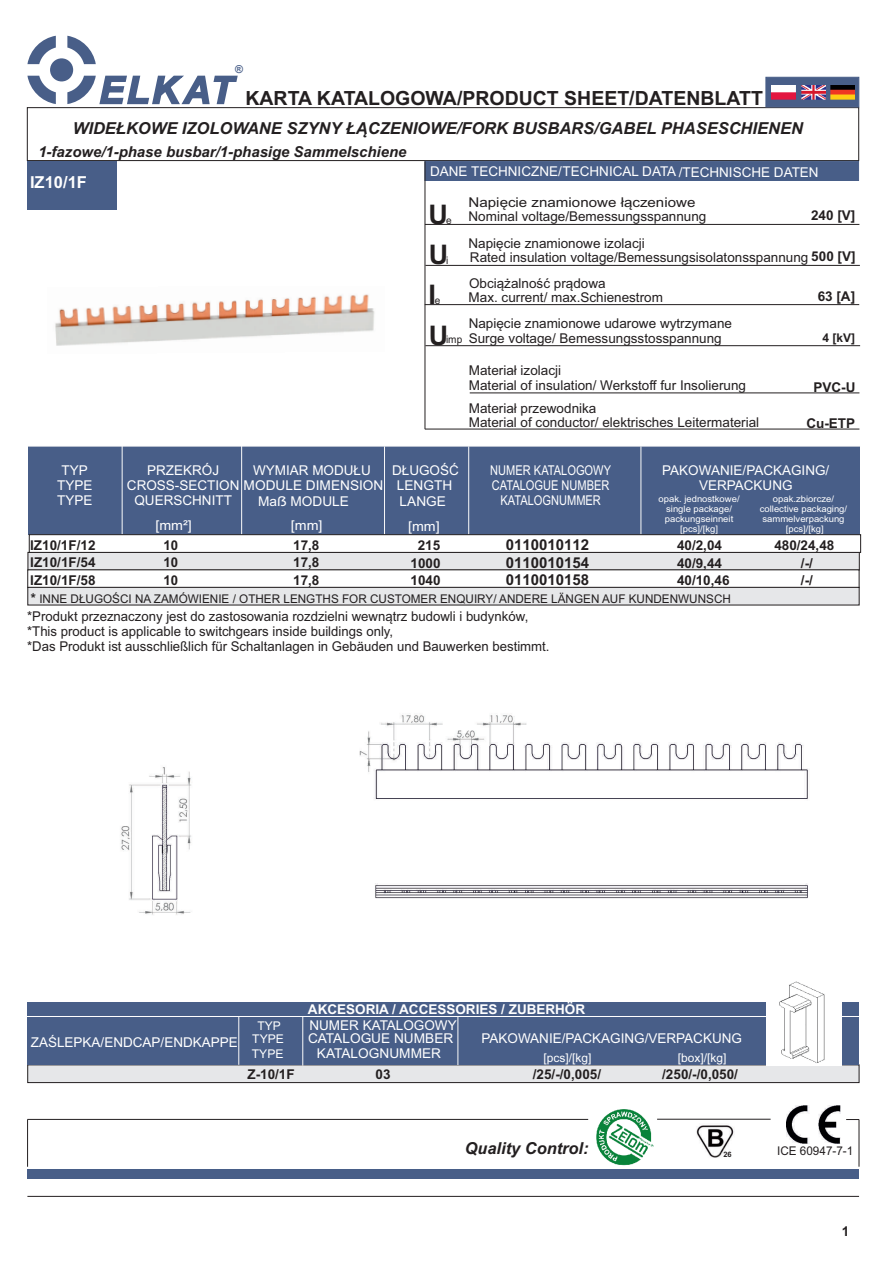
<style>
.page{position:relative;width:893px;height:1263px;background:#fff}
.page>*{position:absolute;margin:0;border:0;box-sizing:border-box;transform-origin:0 0}
.t1{font:700 27px "Arial";color:#231f20}
.t2{font:700 19.5px "Arial";color:#231f20}
.t3{font:italic 700 16.5px "Arial";color:#231f20}
.t4{font:700 16.5px "Arial";color:#fff}
.t5{font:italic 700 15px "Arial";color:#231f20}
.t6{font:700 15px/17.4px "Arial";color:#231f20}
.t7{font:13.5px/15.1px "Arial";color:#231f20}
.t8{font:13.5px/15.1px "Arial";color:#fff;text-align:center}
.t9{font:700 13.5px/17.4px "Arial";color:#231f20}
.t10{font:13.5px/14.5px "Arial";color:#231f20;scale:1.12 1}
.t11{font:13.5px/15.3px "Arial Narrow";color:#fff;text-align:center}
.t12{font:700 13.5px "Arial";color:#fff}
.t13{font:13.5px "Arial";color:#fff;scale:1.05 1}
.t14{font:12px "Arial";color:#231f20}
.t15{font:12px/12.6px "Arial";color:#fff;text-align:center}
.t16{font:700 12px "Arial";color:#231f20}
.t17{font:700 10.95px "Arial";color:#485e88}
.t18{font:10.5px "Arial";color:#231f20;scale:.95 1}
.t19{font:9px/10.1px "Arial";color:#fff;text-align:center;scale:1.05 1}
.t20{font:700 7.5px "Arial";color:#231f20}
.s1{font-weight:700}
.s2{font-weight:700;font-size:13.5px}
</style>
<div class="page">
<div style="left:28px;top:1002px;width:831px;height:13px;background:#485e88"></div>
<svg style="left:27px;top:1064px;width:832px;height:19px;background:#d8d8da"></svg>
<div style="left:27px;top:107px;width:832px;height:54px;border:1px solid #231f20"></div>
<div style="left:426px;top:161px;width:433px;height:20px;background:#485e88"></div>
<hr style="left:425px;top:224px;width:434px;height:1px;background:#231f20">
<hr style="left:425px;top:265px;width:435px;height:1px;background:#231f20">
<hr style="left:425px;top:304px;width:434px;height:1px;background:#231f20">
<hr style="left:425px;top:345px;width:435px;height:1px;background:#231f20">
<hr style="left:470px;top:393px;width:389px;height:1px;background:#231f20">
<hr style="left:425px;top:429px;width:434px;height:1px;background:#231f20">
<div style="left:28px;top:446px;width:831px;height:88px;background:#485e88"></div>
<hr style="left:27px;top:446px;width:833px;height:1px;background:#fafafa">
<hr style="left:122px;top:446px;width:1px;height:89px;background:#fafafa">
<hr style="left:241px;top:446px;width:1px;height:89px;background:#fafafa">
<hr style="left:384px;top:446px;width:1px;height:89px;background:#fafafa">
<hr style="left:468px;top:446px;width:1px;height:89px;background:#fafafa">
<hr style="left:641px;top:446px;width:1px;height:89px;background:#fafafa">
<div style="left:28px;top:1017px;width:831px;height:48px;background:#485e88"></div>
<hr style="left:239px;top:1017px;width:1px;height:48px;background:#fafafa">
<hr style="left:302px;top:1017px;width:1px;height:49px;background:#fafafa">
<hr style="left:458px;top:1017px;width:1px;height:48px;background:#fafafa">
<div style="left:27px;top:1169px;width:832px;height:10px;background:#485e88"></div>
<img style="left:786px;top:1105px;width:54px;height:38px">
<hr style="left:859px;top:1119px;width:1px;height:48px;background:#231f20">
<hr style="left:27px;top:1119px;width:561px;height:1px;background:#231f20">
<svg style="left:846px;top:1119px;width:13px;height:1px"></svg>
<hr style="left:27px;top:1119px;width:1px;height:48px;background:#231f20">
<hr style="left:27px;top:1196px;width:832px;height:1px;background:#231f20">
<svg style="left:27px;top:534px;width:834px;height:71px"></svg>
<div style="left:27px;top:161px;width:90px;height:48px;background:#485e88"></div>
<hr style="left:425px;top:161px;width:1px;height:268px;background:#231f20">
<img style="left:596px;top:1109px;width:58px;height:56px">
<hr style="left:657px;top:1119px;width:114px;height:1px;background:#231f20">
<img style="left:696px;top:1125px;width:38px;height:33px">
<svg style="left:765px;top:77px;width:94px;height:30px;background:#4f6087"></svg>
<img style="left:772px;top:85px;width:24px;height:14px">
<img style="left:830px;top:85px;width:24px;height:14px">
<img style="left:801px;top:85px;width:24px;height:14px">
<svg style="left:27px;top:36px;width:212px;height:86px"></svg>
<img style="left:375px;top:883px;width:433px;height:16px">
<img style="left:120px;top:767px;width:71px;height:148px">
<img style="left:55px;top:294px;width:320px;height:52px">
<img style="left:359px;top:715px;width:449px;height:85px">
<img style="left:766px;top:981px;width:76px;height:84px">
<p class="t17" style="left:235px;top:65px;width:9px">®</p>
<h2 class="t2" style="left:245px;top:91px;width:519px">KARTA KATALOGOWA/PRODUCT SHEET/DATENBLATT</h2>
<p class="t3" style="left:73px;top:122px;width:731px">WIDEŁKOWE IZOLOWANE SZYNY ŁĄCZENIOWE/FORK BUSBARS/GABEL PHASESCHIENEN</p>
<p class="t5" style="left:38px;top:146px;width:370px">1-fazowe/1-phase busbar/1-phasige Sammelschiene</p>
<p class="t4" style="left:30px;top:176px;width:58px">IZ10/1F</p>
<p class="t8" style="left:430px;top:165px;width:390px">DANE TECHNICZNE/TECHNICAL DATA /TECHNISCHE DATEN</p>
<h1 class="t1" style="left:429px;top:204px;width:21px">U</h1>
<p class="t10" style="left:469px;top:196px;width:214px">Napięcie znamionowe łączeniowe<br>Nominal voltage/Bemessungsspannung</p>
<p class="t9" style="left:811px;top:208px;width:46px">240 [V]</p>
<p class="t18" style="left:446px;top:216px;width:7px">e</p>
<p class="t7" style="left:468px;top:237px;width:178px">Napięcie znamionowe izolacji</p>
<h1 class="t1" style="left:429px;top:245px;width:21px">U</h1>
<p class="t7" style="left:470px;top:251px;width:387px">Rated insulation voltage/Bemessungsisolatonsspannung <span class="s1">500 [V]</span></p>
<p class="t9" style="left:818px;top:288px;width:39px">63 [A]</p>
<p class="t18" style="left:446px;top:257px;width:4px">i</p>
<h1 class="t1" style="left:429px;top:284px;width:9px">I</h1>
<p class="t7" style="left:469px;top:277px;width:138px">Obciążalność prądowa</p>
<p class="t18" style="left:435px;top:296px;width:7px">e</p>
<p class="t7" style="left:469px;top:291px;width:196px">Max. current/ max.Schienestrom</p>
<p class="t7" style="left:469px;top:318px;width:265px;line-height:14.1px">Napięcie znamionowe udarowe wytrzymane<br>Surge voltage/ Bemessungsstosspannung</p>
<h1 class="t1" style="left:429px;top:325px;width:21px">U</h1>
<p class="t18" style="left:446px;top:336px;width:19px">imp</p>
<p class="t7" style="left:469px;top:364px;width:94px">Materiał izolacji</p>
<p class="t16" style="left:822px;top:333px;width:34px">4 [kV]</p>
<p class="t7" style="left:469px;top:375px;width:279px;line-height:23px">Material of insulation/ Werkstoff fur Insolierung<br>Materiał przewodnika</p>
<p class="t7" style="left:469px;top:416px;width:292px">Material of conductor/ elektrisches Leitermaterial</p>
<p class="t9" style="left:806px;top:416px;width:50px">Cu-ETP</p>
<p class="t9" style="left:813px;top:379px;width:43px">PVC-U</p>
<p class="t8" style="left:57px;top:464px;width:37px">TYP<br>TYPE<br>TYPE</p>
<p class="t8" style="left:147px;top:464px;width:74px">PRZEKRÓJ</p>
<p class="t8" style="left:392px;top:464px;width:68px">DŁUGOŚĆ<br>LENGTH<br>LANGE</p>
<p class="t8" style="left:253px;top:464px;width:119px">WYMIAR MODUŁU</p>
<p class="t8" style="left:258px;top:494px;width:92px">Maẞ MODULE</p>
<p class="t8" style="left:127px;top:479px;width:258px">CROSS-SECTION MODULE DIMENSION</p>
<p class="t8" style="left:134px;top:494px;width:99px">QUERSCHNITT</p>
<p class="t13" style="left:155px;top:520px;width:36px">[mm²]</p>
<p class="t13" style="left:291px;top:520px;width:32px">[mm]</p>
<p class="t13" style="left:408px;top:521px;width:32px">[mm]</p>
<p class="t11" style="left:490px;top:464px;width:122px">NUMER KATALOGOWY<br>CATALOGUE NUMBER<br>KATALOGNUMMER</p>
<p class="t8" style="left:662px;top:464px;width:169px">PAKOWANIE/PACKAGING/<br>VERPACKUNG</p>
<p class="t19" style="left:658px;top:494px;width:79px">opak. jednostkowe/ single package/ packungseinneit [pcs]/[kg]</p>
<p class="t19" style="left:760px;top:495px;width:85px">opak.zbiorcze/ collective packaging/ sammelverpackung [pcs]/[kg]</p>
<p class="t9" style="left:293px;top:538px;width:28px;text-align:justify">17,8<br>17,8<br>17,8</p>
<p class="t6" style="left:506px;top:538px;width:85px">0110010112</p>
<p class="t9" style="left:30px;top:538px;width:67px">IZ10/1F/12<br>IZ10/1F/54</p>
<p class="t9" style="left:410px;top:538px;width:32px;text-align:center">215<br>1000<br>1040</p>
<p class="t9" style="left:677px;top:538px;width:47px">40/2,04<br>40/9,44</p>
<p class="t9" style="left:163px;top:538px;width:16px">10</p>
<p class="t9" style="left:163px;top:573px;width:16px">10</p>
<p class="t6" style="left:506px;top:555px;width:85px">0110010154<br>0110010158</p>
<p class="t9" style="left:163px;top:555px;width:16px">10</p>
<p class="t9" style="left:30px;top:573px;width:67px">IZ10/1F/58</p>
<p class="t9" style="left:677px;top:573px;width:54px">40/10,46</p>
<p class="t14" style="left:31px;top:594px;width:701px"><span class="s2">*</span> INNE DŁUGOŚCI NA ZAMÓWIENIE / OTHER LENGTHS FOR CUSTOMER ENQUIRY/ ANDERE LÄNGEN AUF KUNDENWUNSCH</p>
<p class="t9" style="left:774px;top:538px;width:62px">480/24,48</p>
<p class="t9" style="left:801px;top:555px;width:14px">/-/ /-/</p>
<p class="t7" style="left:27px;top:610px;width:524px">*Produkt przeznaczony jest do zastosowania rozdzielni wewnątrz budowli i budynków, *This product is applicable to switchgears inside buildings only,<br>*Das Produkt ist ausschließlich für Schaltanlagen in Gebäuden und Bauwerken bestimmt.</p>
<p class="t8" style="left:31px;top:1036px;width:209px">ZAŚLEPKA/ENDCAP/ENDKAPPE</p>
<p class="t12" style="left:308px;top:1004px;width:279px">AKCESORIA / ACCESSORIES / ZUBERHÖR</p>
<p class="t8" style="left:309px;top:1019px;width:149px">NUMER KATALOGOWY</p>
<p class="t15" style="left:252px;top:1021px;width:33px">TYP<br>TYPE</p>
<p class="t15" style="left:252px;top:1049px;width:33px">TYPE</p>
<p class="t8" style="left:317px;top:1047px;width:126px">KATALOGNUMMER</p>
<p class="t8" style="left:308px;top:1032px;width:147px">CATALOGUE NUMBER</p>
<p class="t9" style="left:247px;top:1067px;width:49px">Z-10/1F</p>
<p class="t9" style="left:375px;top:1067px;width:17px">03</p>
<p class="t8" style="left:481px;top:1032px;width:262px">PAKOWANIE/PACKAGING/VERPACKUNG</p>
<p class="t15" style="left:543px;top:1052px;width:50px">[pcs]/[kg]</p>
<p class="t15" style="left:678px;top:1053px;width:50px">[box]/[kg]</p>
<p class="t9" style="left:533px;top:1066px;width:70px">/25/-/0,005/</p>
<p class="t9" style="left:662px;top:1066px;width:77px">/250/-/0,050/</p>
<p class="t3" style="left:465px;top:1142px;width:125px">Quality Control:</p>
<p class="t20" style="left:723px;top:1152px;width:10px">26</p>
<p class="t14" style="left:777px;top:1146px;width:78px">ICE 60947-7-1</p>
<p class="t9" style="left:842px;top:1224px;width:9px">1</p>
</div>
